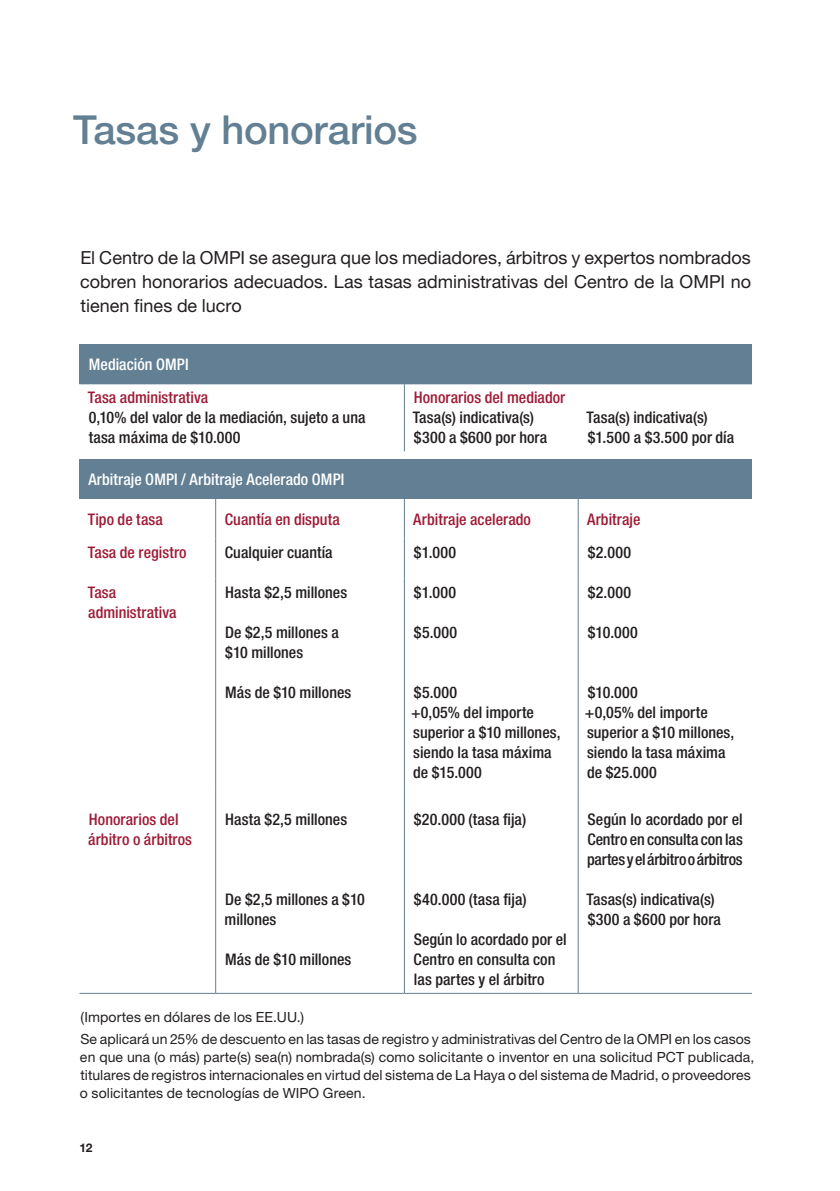
<style>
.page{position:relative;width:840px;height:1191px;background:#fff}
.page>*{position:absolute;margin:0;border:0;box-sizing:border-box;transform-origin:0 0}
.t1{font:500 40px "Helvetica Neue LT Std";letter-spacing:-.01em;color:#627f93}
.t2{font:18px/24px "Helvetica Neue LT Std";color:#231f20;text-align:justify}
.t3{font:500 condensed 16px/20px "Helvetica Neue LT Std";letter-spacing:.005em;color:#231f20}
.t4{font:500 condensed 16px/20px "Helvetica Neue LT Std";letter-spacing:.005em;color:#9e1b37}
.t5{font:500 condensed 16px "Helvetica Neue LT Std";letter-spacing:.005em;color:#fff}
.t6{font:14px/18px "Helvetica Neue LT Std";letter-spacing:.005em;color:#231f20}
.t7{font:700 12px "Helvetica Neue LT Std";color:#231f20}
</style>
<div class="page">
<div style="left:79px;top:344px;width:672px;height:40px;background:#627f93"></div>
<hr style="left:404px;top:384px;width:1px;height:67px;background:#627f93">
<div style="left:79px;top:459px;width:672px;height:40px;background:#627f93"></div>
<hr style="left:215px;top:499px;width:1px;height:39px;background:#627f93">
<hr style="left:404px;top:499px;width:1px;height:39px;background:#627f93">
<hr style="left:577px;top:499px;width:1px;height:39px;background:#627f93">
<hr style="left:215px;top:538px;width:1px;height:40px;background:#627f93">
<hr style="left:404px;top:538px;width:1px;height:40px;background:#627f93">
<hr style="left:577px;top:538px;width:1px;height:40px;background:#627f93">
<hr style="left:215px;top:578px;width:1px;height:208px;background:#627f93">
<hr style="left:404px;top:578px;width:1px;height:208px;background:#627f93">
<hr style="left:577px;top:578px;width:1px;height:208px;background:#627f93">
<hr style="left:215px;top:786px;width:1px;height:207px;background:#627f93">
<hr style="left:404px;top:786px;width:1px;height:207px;background:#627f93">
<hr style="left:577px;top:786px;width:1px;height:207px;background:#627f93">
<hr style="left:79px;top:993px;width:136px;height:1px;background:#627f93">
<hr style="left:215px;top:993px;width:189px;height:1px;background:#627f93">
<hr style="left:404px;top:993px;width:174px;height:1px;background:#627f93">
<hr style="left:578px;top:993px;width:173px;height:1px;background:#627f93">
<h1 class="t1" style="left:73px;top:106px;width:345px">Tasas y honorarios</h1>
<p class="t2" style="left:80px;top:245px;width:672px">El Centro de la OMPI se asegura que los mediadores, árbitros y expertos nombrados cobren honorarios adecuados. Las tasas administrativas del Centro de la OMPI no tienen fines de lucro</p>
<p class="t5" style="left:89px;top:354px;width:101px">Mediación OMPI</p>
<p class="t4" style="left:88px;top:387px;width:122px">Tasa administrativa</p>
<p class="t3" style="left:89px;top:407px;width:278px">0,10% del valor de la mediación, sujeto a una tasa máxima de $10.000</p>
<p class="t4" style="left:413px;top:387px;width:153px">Honorarios del mediador</p>
<p class="t3" style="left:412px;top:407px;width:136px">Tasa(s) indicativa(s) $300 a $600 por hora</p>
<p class="t3" style="left:586px;top:407px;width:149px">Tasa(s) indicativa(s) $1.500 a $3.500 por día</p>
<p class="t5" style="left:88px;top:469px;width:257px">Arbitraje OMPI / Arbitraje Acelerado OMPI</p>
<p class="t4" style="left:88px;top:508px;width:77px">Tipo de tasa</p>
<p class="t4" style="left:225px;top:508px;width:116px">Cuantía en disputa</p>
<p class="t4" style="left:413px;top:508px;width:119px">Arbitraje acelerado</p>
<p class="t4" style="left:586px;top:508px;width:55px">Arbitraje</p>
<p class="t4" style="left:88px;top:542px;width:100px">Tasa de registro</p>
<p class="t3" style="left:225px;top:542px;width:109px">Cualquier cuantía</p>
<p class="t3" style="left:414px;top:542px;width:44px">$1.000</p>
<p class="t3" style="left:587px;top:542px;width:45px">$2.000</p>
<p class="t4" style="left:88px;top:582px;width:90px">Tasa administrativa</p>
<p class="t3" style="left:225px;top:582px;width:123px">Hasta $2,5 millones</p>
<p class="t3" style="left:225px;top:622px;width:115px">De $2,5 millones a $10 millones</p>
<p class="t3" style="left:225px;top:682px;width:128px">Más de $10 millones</p>
<p class="t3" style="left:414px;top:582px;width:44px">$1.000</p>
<p class="t3" style="left:414px;top:622px;width:45px">$5.000</p>
<p class="t3" style="left:587px;top:582px;width:45px">$2.000</p>
<p class="t3" style="left:587px;top:622px;width:52px">$10.000</p>
<p class="t3" style="left:411px;top:682px;width:151px">$5.000<br>+0,05% del importe superior a $10 millones, siendo la tasa máxima de $15.000</p>
<p class="t3" style="left:584px;top:682px;width:151px">$10.000<br>+0,05% del importe superior a $10 millones, siendo la tasa máxima de $25.000</p>
<p class="t4" style="left:88px;top:809px;width:105px">Honorarios del árbitro o árbitros</p>
<p class="t3" style="left:225px;top:809px;width:123px">Hasta $2,5 millones</p>
<p class="t3" style="left:224px;top:889px;width:142px">De $2,5 millones a $10 millones</p>
<p class="t3" style="left:225px;top:949px;width:128px">Más de $10 millones</p>
<p class="t3" style="left:414px;top:809px;width:114px">$20.000 (tasa fija)</p>
<p class="t3" style="left:414px;top:889px;width:114px">$40.000 (tasa fija)</p>
<p class="t3" style="left:413px;top:929px;width:155px">Según lo acordado por el<br>Centro en consulta con las partes y el árbitro</p>
<p class="t3" style="left:587px;top:809px;width:157px;text-align:justify">Según lo acordado por el Centro en consulta con las partes y el árbitro o árbitros</p>
<p class="t3" style="left:586px;top:889px;width:136px">Tasas(s) indicativa(s) $300 a $600 por hora</p>
<p class="t6" style="left:80px;top:1005px;width:671px;line-height:22px">(Importes en dólares de los EE.UU.)<br>Se aplicará un 25% de descuento en las tasas de registro y administrativas del Centro de la OMPI en los casos</p>
<p class="t6" style="left:80px;top:1047px;width:675px">en que una (o más) parte(s) sea(n) nombrada(s) como solicitante o inventor en una solicitud PCT publicada, titulares de registros internacionales en virtud del sistema de La Haya o del sistema de Madrid, o proveedores o solicitantes de tecnologías de WIPO Green.</p>
<p class="t7" style="left:79px;top:1140px;width:15px">12</p>
</div>
